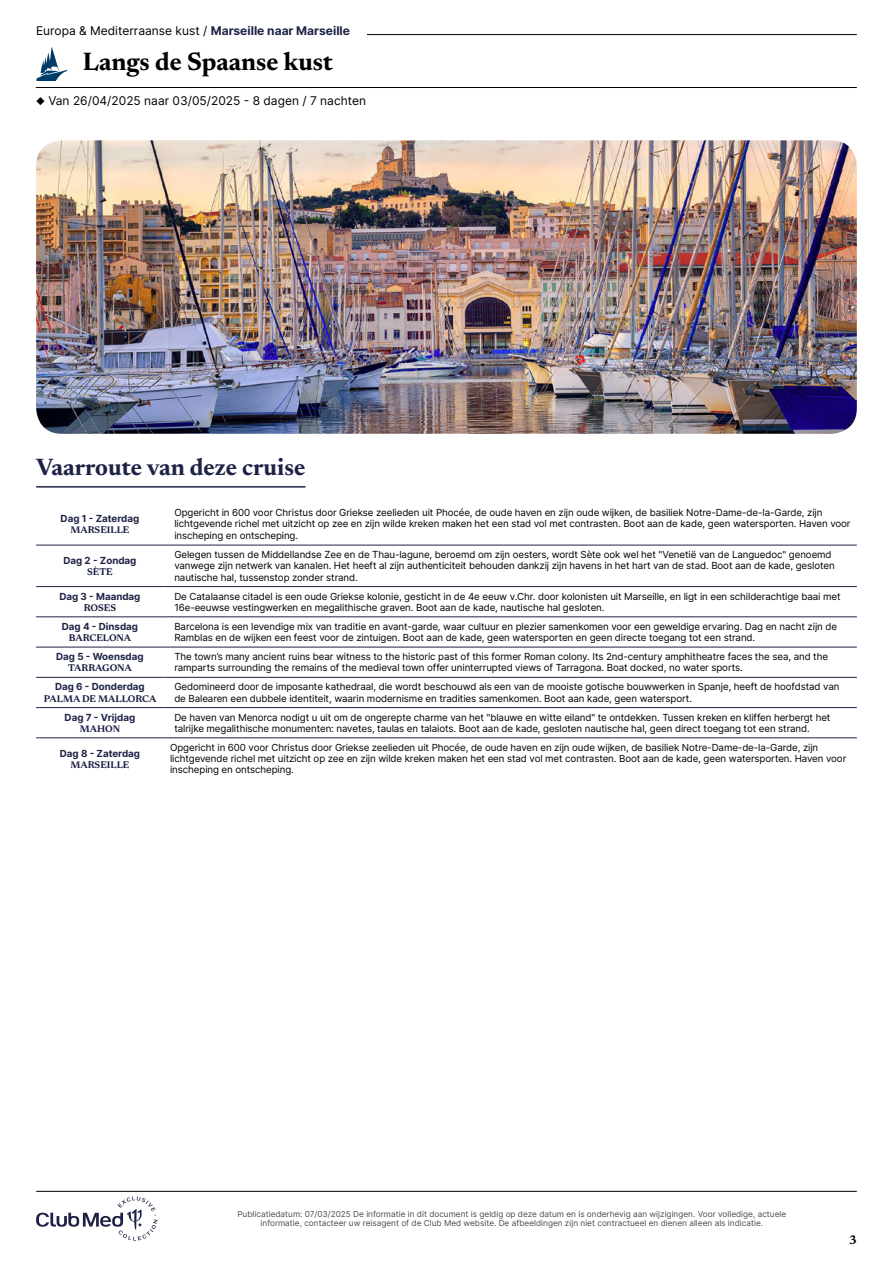
<style>
.page{position:relative;width:893px;height:1263px;background:#fff}
.page>*{position:absolute;margin:0;border:0;box-sizing:border-box;transform-origin:0 0}
.t1{font:700 25.5px "Newsreader 24 pt";color:#000}
.t2{font:700 24px "Newsreader 24 pt";color:#1e2346}
.t3{font:700 12.6px "Newsreader 24 pt";color:#000}
.t4{font:12px "Inter";color:#000}
.t5{font:9.75px/11.2px "Inter";letter-spacing:-.01em;color:#000}
.t6{font:700 9.75px "Inter";color:#1e2346}
.t7{font:700 9.75px "Newsreader 24 pt";color:#1e2346}
.t8{font:8.25px/9px "Inter";color:#4d4d4d;text-align:center}
.s1{font-weight:700;color:#1e2346}
</style>
<div class="page">
<hr style="left:107px;top:34px;width:750px;height:1px;background:#000">
<hr style="left:36px;top:87px;width:821px;height:1px;background:#000">
<svg style="left:36px;top:47px;width:32px;height:34px"></svg>
<div style="left:36px;top:26px;width:331px;height:17px;background:#fff"></div>
<img style="left:36px;top:140px;width:821px;height:294px">
<hr style="left:36px;top:486px;width:270px;height:2px;background:#1e2346">
<hr style="left:36px;top:545px;width:128px;height:1px;background:#1e2346">
<hr style="left:164px;top:545px;width:693px;height:1px;background:#1e2346">
<hr style="left:36px;top:586px;width:128px;height:1px;background:#1e2346">
<hr style="left:164px;top:586px;width:693px;height:1px;background:#1e2346">
<hr style="left:36px;top:617px;width:128px;height:1px;background:#1e2346">
<hr style="left:164px;top:617px;width:693px;height:1px;background:#1e2346">
<hr style="left:36px;top:647px;width:128px;height:1px;background:#1e2346">
<hr style="left:164px;top:647px;width:693px;height:1px;background:#1e2346">
<hr style="left:36px;top:677px;width:128px;height:1px;background:#1e2346">
<hr style="left:164px;top:677px;width:693px;height:1px;background:#1e2346">
<hr style="left:36px;top:707px;width:128px;height:1px;background:#1e2346">
<hr style="left:36px;top:737px;width:128px;height:1px;background:#1e2346">
<hr style="left:164px;top:707px;width:693px;height:1px;background:#1e2346">
<hr style="left:164px;top:737px;width:693px;height:1px;background:#1e2346">
<svg style="left:36px;top:1196px;width:122px;height:44px"></svg>
<hr style="left:36px;top:1191px;width:821px;height:1px;background:#000">
<p class="t4" style="left:36px;top:22px;width:315px">Europa &amp; Mediterraanse kust / <span class="s1">Marseille naar Marseille</span></p>
<h1 class="t1" style="left:83px;top:43px;width:251px">Langs de Spaanse kust</h1>
<p class="t4" style="left:36px;top:92px;width:332px">◆ Van 26/04/2025 naar 03/05/2025 - 8 dagen / 7 nachten</p>
<h2 class="t2" style="left:36px;top:450px;width:271px">Vaarroute van deze cruise</h2>
<p class="t6" style="left:61px;top:511px;width:80px">Dag 1 - Zaterdag</p>
<p class="t7" style="left:70px;top:523px;width:61px">MARSEILLE</p>
<p class="t5" style="left:174px;top:507px;width:678px">Opgericht in 600 voor Christus door Griekse zeelieden uit Phocée, de oude haven en zijn oude wijken, de basiliek Notre-Dame-de-la-Garde, zijn lichtgevende richel met uitzicht op zee en zijn wilde kreken maken het een stad vol met contrasten. Boot aan de kade, geen watersporten. Haven voor inscheping en ontscheping.</p>
<p class="t6" style="left:63px;top:553px;width:74px">Dag 2 - Zondag</p>
<p class="t7" style="left:87px;top:565px;width:27px">SÈTE</p>
<p class="t5" style="left:174px;top:549px;width:662px">Gelegen tussen de Middellandse Zee en de Thau-lagune, beroemd om zijn oesters, wordt Sète ook wel het "Venetië van de Languedoc" genoemd vanwege zijn netwerk van kanalen. Het heeft al zijn authenticiteit behouden dankzij zijn havens in het hart van de stad. Boot aan de kade, gesloten nautische hal, tussenstop zonder strand.</p>
<p class="t6" style="left:59px;top:589px;width:83px">Dag 3 - Maandag</p>
<p class="t7" style="left:84px;top:601px;width:34px">ROSES</p>
<p class="t5" style="left:174px;top:590px;width:668px">De Catalaanse citadel is een oude Griekse kolonie, gesticht in de 4e eeuw v.Chr. door kolonisten uit Marseille, en ligt in een schilderachtige baai met<br>16e-eeuwse vestingwerken en megalithische graven. Boot aan de kade, nautische hal gesloten.</p>
<p class="t6" style="left:62px;top:619px;width:78px">Dag 4 - Dinsdag</p>
<p class="t7" style="left:69px;top:631px;width:64px">BARCELONA</p>
<p class="t5" style="left:174px;top:620px;width:664px">Barcelona is een levendige mix van traditie en avant-garde, waar cultuur en plezier samenkomen voor een geweldige ervaring. Dag en nacht zijn de<br>Ramblas en de wijken een feest voor de zintuigen. Boot aan de kade, geen watersporten en geen directe toegang tot een strand.</p>
<p class="t6" style="left:56px;top:649px;width:89px">Dag 5 - Woensdag</p>
<p class="t7" style="left:68px;top:661px;width:65px">TARRAGONA</p>
<p class="t5" style="left:174px;top:651px;width:655px">The town’s many ancient ruins bear witness to the historic past of this former Roman colony. Its 2nd-century amphitheatre faces the sea, and the ramparts surrounding the remains of the medieval town offer uninterrupted views of Tarragona. Boat docked, no water sports.</p>
<p class="t6" style="left:55px;top:680px;width:91px">Dag 6 - Donderdag</p>
<p class="t7" style="left:44px;top:691px;width:114px">PALMA DE MALLORCA</p>
<p class="t5" style="left:174px;top:681px;width:667px">Gedomineerd door de imposante kathedraal, die wordt beschouwd als een van de mooiste gotische bouwwerken in Spanje, heeft de hoofdstad van de Balearen een dubbele identiteit, waarin modernisme en tradities samenkomen. Boot aan kade, geen watersport.</p>
<p class="t6" style="left:65px;top:710px;width:72px">Dag 7 - Vrijdag</p>
<p class="t7" style="left:80px;top:722px;width:42px">MAHON</p>
<p class="t5" style="left:174px;top:711px;width:658px">De haven van Menorca nodigt u uit om de ongerepte charme van het "blauwe en witte eiland" te ontdekken. Tussen kreken en kliffen herbergt het talrijke megalithische monumenten: navetes, taulas en talaiots. Boot aan de kade, gesloten nautische hal, geen direct toegang tot een strand.</p>
<p class="t6" style="left:60px;top:746px;width:82px">Dag 8 - Zaterdag</p>
<p class="t7" style="left:70px;top:757px;width:61px">MARSEILLE</p>
<p class="t5" style="left:170px;top:741px;width:678px">Opgericht in 600 voor Christus door Griekse zeelieden uit Phocée, de oude haven en zijn oude wijken, de basiliek Notre-Dame-de-la-Garde, zijn lichtgevende richel met uitzicht op zee en zijn wilde kreken maken het een stad vol met contrasten. Boot aan de kade, geen watersporten. Haven voor inscheping en ontscheping.</p>
<p class="t8" style="left:237px;top:1209px;width:550px">Publicatiedatum: 07/03/2025 De informatie in dit document is geldig op deze datum en is onderhevig aan wijzigingen. Voor volledige, actuele informatie, contacteer uw reisagent of de Club Med website. De afbeeldingen zijn niet contractueel en dienen alleen als indicatie.</p>
<p class="t3" style="left:849px;top:1230px;width:9px">3</p>
</div>
